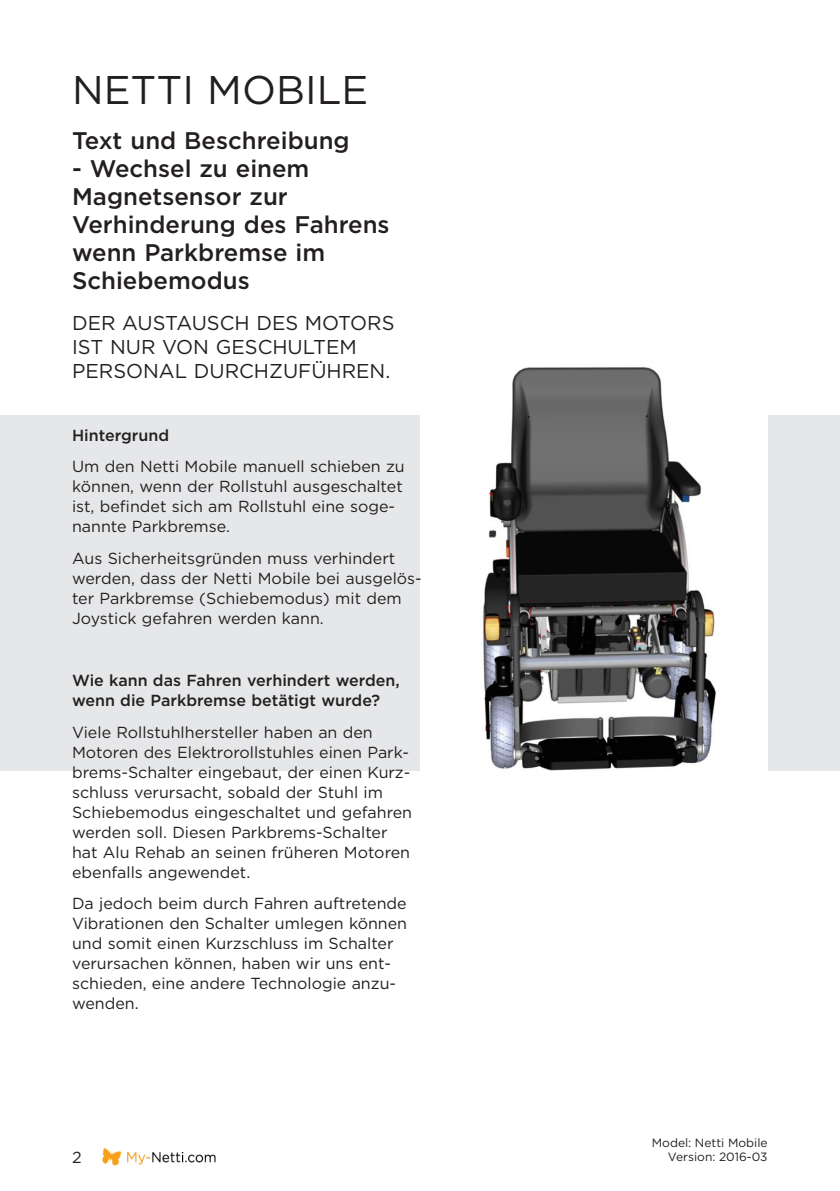
<style>
.page{position:relative;width:840px;height:1191px;background:#fff}
.page>*{position:absolute;margin:0;border:0;box-sizing:border-box;transform-origin:0 0}
.Netti_Head_20_24_all{font:40px "Gotham";color:#231f20}
.Netti_Head_20_24_all-2{font:500 24px/28px "Gotham";color:#231f20}
.Netti_Head_10_12_all{font:20px/24px "Gotham";color:#231f20}
.Netti_Brød_8_10{font:16px/20px "Gotham";color:#231f20}
.Netti_Brød_8_10-2{font:500 16px/20px "Gotham";color:#231f20}
.t1{font:12px "Gotham";color:#231f20}
</style>
<div class="page">
<div style="left:0;top:415px;width:839px;height:356px;background:#e6e7e9"></div>
<div style="left:420px;top:0;width:347px;height:1191px;background:#fff"></div>
<img style="left:102px;top:1148px;width:114px;height:18px">
<img style="left:482px;top:367px;width:234px;height:404px">
<p class="Netti_Head_20_24_all" style="left:72px;top:64px;width:297px">NETTI MOBILE</p>
<p class="Netti_Head_20_24_all-2" style="left:72px;top:126px;width:279px">Text und Beschreibung</p>
<p class="Netti_Head_20_24_all-2" style="left:72px;top:154px;width:319px">- Wechsel zu einem<br>Magnetsensor zur<br>Verhinderung des Fahrens wenn Parkbremse im<br>Schiebemodus</p>
<p class="Netti_Head_10_12_all" style="left:72px;top:311px;width:324px">DER AUSTAUSCH DES MOTORS<br>IST NUR VON GESCHULTEM<br>PERSONAL DURCHZUFÜHREN.</p>
<p class="Netti_Brød_8_10-2" style="left:72px;top:425px;width:98px">Hintergrund</p>
<p class="Netti_Brød_8_10" style="left:72px;top:456px;width:334px">Um den Netti Mobile manuell schieben zu können, wenn der Rollstuhl ausgeschaltet ist, befindet sich am Rollstuhl eine soge&shy;nannte Parkbremse.</p>
<p class="Netti_Brød_8_10" style="left:72px;top:547px;width:351px">Aus Sicherheitsgründen muss verhindert werden, dass der Netti Mobile bei ausgelös&shy;ter Parkbremse (Schiebemodus) mit dem Joystick gefahren werden kann.</p>
<p class="Netti_Brød_8_10-2" style="left:72px;top:670px;width:329px">Wie kann das Fahren verhindert werden, wenn die Parkbremse betätigt wurde?</p>
<p class="Netti_Brød_8_10" style="left:72px;top:721px;width:341px">Viele Rollstuhlhersteller haben an den Motoren des Elektrorollstuhles einen Park&shy;brems-Schalter eingebaut, der einen Kurz&shy;schluss verursacht, sobald der Stuhl im Schiebemodus eingeschaltet und gefahren werden soll. Diesen Parkbrems-Schalter hat Alu Rehab an seinen früheren Motoren ebenfalls angewendet.</p>
<p class="Netti_Brød_8_10" style="left:72px;top:893px;width:336px">Da jedoch beim durch Fahren auftretende Vibrationen den Schalter umlegen können und somit einen Kurzschluss im Schalter verursachen können, haben wir uns ent&shy;schieden, eine andere Technologie anzu&shy;wenden.</p>
<p class="Netti_Brød_8_10" style="left:72px;top:1146px;width:11px">2</p>
<p class="t1" style="left:651px;top:1134px;width:117px">Model: Netti Mobile</p>
<p class="t1" style="left:667px;top:1149px;width:101px">Version: 2016-03</p>
</div>
